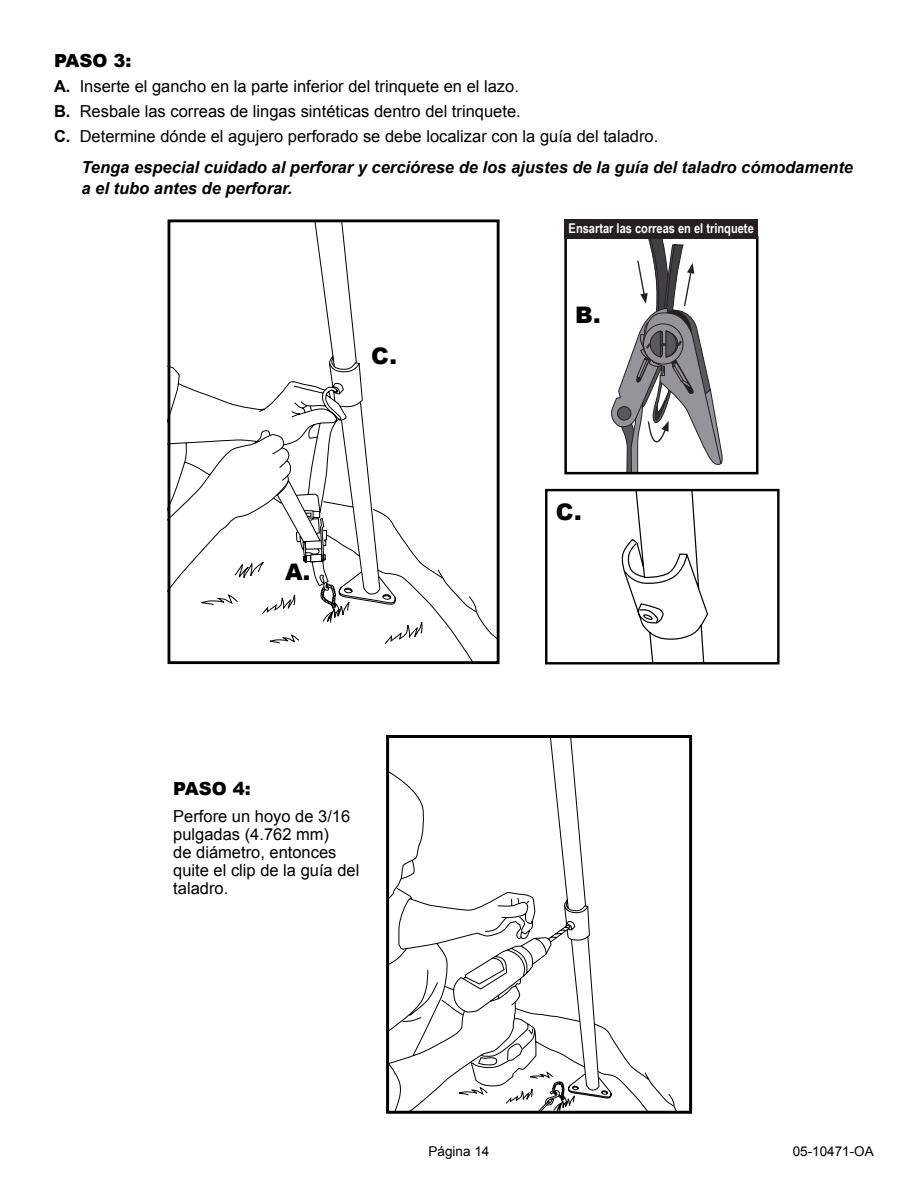
<style>
.page{position:relative;width:918px;height:1188px;background:#fff}
.page>*{position:absolute;margin:0;border:0;box-sizing:border-box;transform-origin:0 0}
.t1{font:900 22.8px "Arial";color:#000}
.t2{font:900 18px "Arial";color:#000}
.t3{font:16.5px/18px "Arial";color:#000}
.t4{font:italic 700 16.5px/21.8px "Arial";color:#000}
.t5{font:700 13.5px "Arial Narrow";color:#fff}
.t6{font:13.5px "Arial";color:#000}
.s1{font-weight:700}
</style>
<div class="page">
<svg style="left:611px;top:240px;width:112px;height:230px"></svg>
<svg style="left:550px;top:739px;width:45px;height:278px"></svg>
<svg style="left:516px;top:859px;width:69px;height:158px"></svg>
<svg style="left:390px;top:772px;width:126px;height:338px"></svg>
<div style="left:386px;top:735px;width:306px;height:379px;border:3px solid #000"></div>
<svg style="left:402px;top:1017px;width:289px;height:96px"></svg>
<div style="left:564px;top:236px;width:195px;height:238px;border:3px solid #000"></div>
<div style="left:564px;top:219px;width:194px;height:20px;background:#241f21"></div>
<svg style="left:621px;top:492px;width:87px;height:170px"></svg>
<div style="left:545px;top:489px;width:235px;height:176px;border:2px solid #000"></div>
<svg style="left:423px;top:564px;width:73px;height:96px"></svg>
<svg style="left:167px;top:221px;width:190px;height:373px"></svg>
<div style="left:168px;top:219px;width:332px;height:445px;border:3px solid #000"></div>
<svg style="left:201px;top:356px;width:222px;height:288px"></svg>
<p class="t2" style="left:54px;top:50px;width:79px">PASO 3:</p>
<p class="t3" style="left:54px;top:74px;width:606px;line-height:24.8px"><span class="s1">A.</span> Inserte el gancho en la parte inferior del trinquete en el lazo.<br><span class="s1">B.</span> Resbale las correas de lingas sintéticas dentro del trinquete.<br><span class="s1">C.</span> Determine dónde el agujero perforado se debe localizar con la guía del taladro.</p>
<p class="t4" style="left:82px;top:157px;width:773px">Tenga especial cuidado al perforar y cerciórese de los ajustes de la guía del taladro cómodamente a el tubo antes de perforar.</p>
<p class="t5" style="left:569px;top:218px;width:187px">Ensartar las correas en el trinquete</p>
<h1 class="t1" style="left:371px;top:343px;width:27px">C.</h1>
<h1 class="t1" style="left:285px;top:559px;width:27px">A.</h1>
<p class="t2" style="left:173px;top:778px;width:79px">PASO 4:</p>
<p class="t3" style="left:173px;top:807px;width:188px">Perfore un hoyo de 3/16 pulgadas (4.762 mm)<br>de diámetro, entonces quite el clip de la guía del taladro.</p>
<h1 class="t1" style="left:575px;top:302px;width:27px">B.</h1>
<h1 class="t1" style="left:556px;top:499px;width:27px">C.</h1>
<p class="t6" style="left:429px;top:1142px;width:62px">Página 14</p>
<p class="t6" style="left:793px;top:1142px;width:83px">05-10471-OA</p>
</div>
